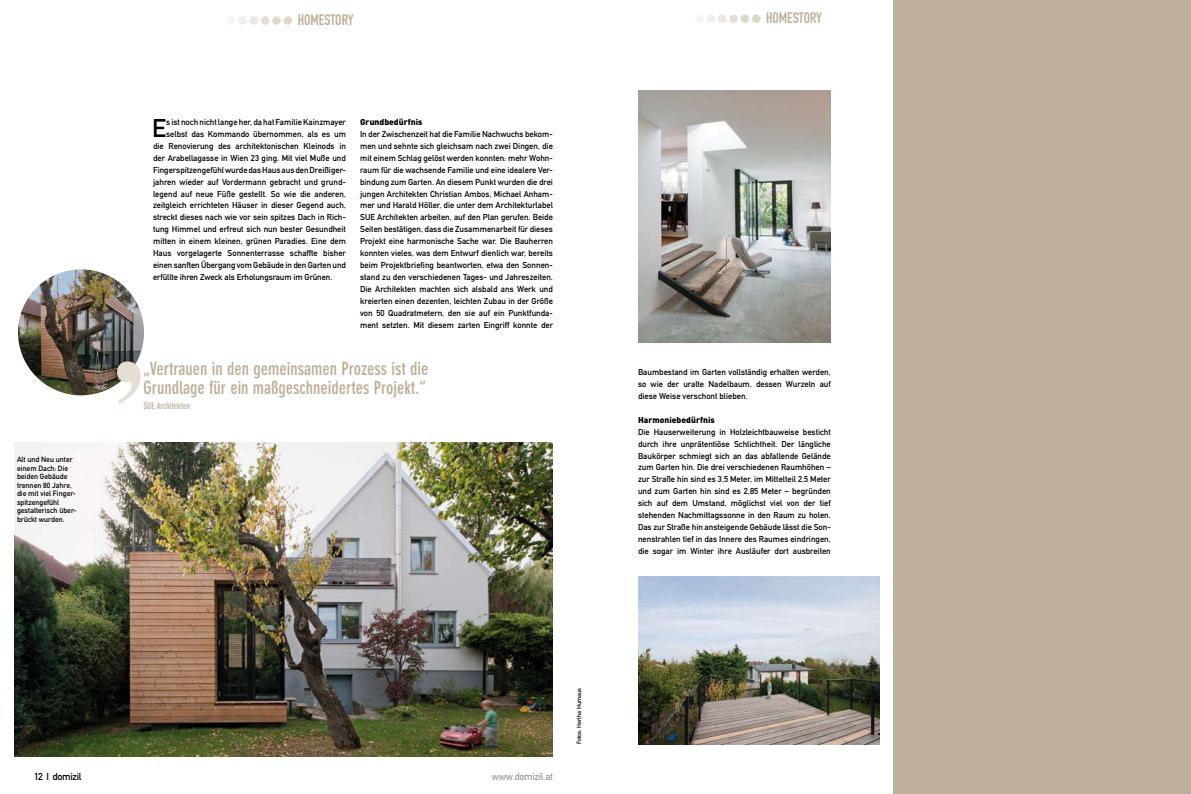
<style>
.page{position:relative;width:1191px;height:794px;background:#fff}
.page>*{position:absolute;margin:0;border:0;box-sizing:border-box;transform-origin:0 0}
.t1{font:25.2px "DIN Mittelschrift Std";color:#000}
.t2{font:700 condensed 18px/19px "DIN Neuzeit Grotesk Std";color:#bfaf99}
.t3{font:15px "DIN Engschrift Std";color:#bfaf99}
.t4{font:10px "DIN Mittelschrift Std";letter-spacing:-.025em;color:#9c9d9f}
.t5{font:10px "DIN Mittelschrift Std";letter-spacing:-.025em;color:#000}
.t6{font:700 condensed 9px "DIN Neuzeit Grotesk Std";color:#bfaf99}
.t7{font:8.5px/11.9px "DIN Mittelschrift Std";color:#000;text-align:justify}
.t8{font:900 8.5px "DIN";color:#000}
.t9{font:7.5px/8.5px "DIN Mittelschrift Std";color:#000}
.t10{font:6px "DIN Mittelschrift Std";color:#000}
</style>
<div class="page">
<div style="left:227px;top:16px;width:8px;height:9px;background:#f8f6f4;border-radius:50%"></div>
<div style="left:238px;top:16px;width:9px;height:9px;background:#f3efea;border-radius:50%"></div>
<div style="left:249px;top:16px;width:9px;height:9px;background:#ece6df;border-radius:50%"></div>
<div style="left:261px;top:16px;width:8px;height:9px;background:#e5ded5;border-radius:50%"></div>
<div style="left:272px;top:16px;width:9px;height:9px;background:#e0d7cb;border-radius:50%"></div>
<div style="left:283px;top:16px;width:9px;height:9px;background:#e0d7cb;border-radius:50%"></div>
<img style="left:14px;top:442px;width:539px;height:314px">
<div style="left:893px;top:0;width:298px;height:794px;background:#bfaf99"></div>
<div style="left:695px;top:14px;width:9px;height:9px;background:#f8f6f4;border-radius:50%"></div>
<div style="left:706px;top:14px;width:9px;height:9px;background:#f3efea;border-radius:50%"></div>
<div style="left:718px;top:14px;width:8px;height:9px;background:#ece6df;border-radius:50%"></div>
<div style="left:729px;top:14px;width:9px;height:9px;background:#e5ded5;border-radius:50%"></div>
<div style="left:740px;top:14px;width:9px;height:9px;background:#e0d7cb;border-radius:50%"></div>
<div style="left:752px;top:14px;width:8px;height:9px;background:#e0d7cb;border-radius:50%"></div>
<img style="left:638px;top:90px;width:193px;height:252px">
<img style="left:638px;top:576px;width:241px;height:168px">
<img style="left:18px;top:269px;width:126px;height:126px;border-radius:50%">
<svg style="left:117px;top:361px;width:23px;height:43px"></svg>
<p class="t9" style="left:17px;top:455px;width:61px">Alt und Neu unter einem Dach: Die beiden Gebäude trennen 80 Jahre, die mit viel Finger&shy;spitzengefühl gestalterisch über&shy;brückt wurden.</p>
<h3 class="t3" style="left:298px;top:11px;width:57px">HOMESTORY</h3>
<h1 class="t1" style="left:152px;top:113px;width:16px">E</h1>
<p class="t7" style="left:166px;top:116px;width:181px">s ist noch nicht lange her, da hat Familie Kainzmayer</p>
<p class="t7" style="left:166px;top:128px;width:181px">selbst das Kommando übernommen, als es um</p>
<p class="t7" style="left:153px;top:140px;width:194px">die Renovierung des architektonischen Kleinods in</p>
<p class="t7" style="left:153px;top:152px;width:194px">der Arabellagasse in Wien 23 ging. Mit viel Muße und</p>
<p class="t7" style="left:153px;top:164px;width:194px">Finger-spitzengefühl wurde das Haus aus den Dreißiger-</p>
<p class="t7" style="left:153px;top:176px;width:194px">jahren wieder auf Vordermann gebracht und grund-</p>
<p class="t7" style="left:153px;top:188px;width:194px">legend auf neue Füße gestellt. So wie die anderen,</p>
<p class="t7" style="left:153px;top:199px;width:194px">zeitgleich errichteten Häuser in dieser Gegend auch,</p>
<p class="t7" style="left:153px;top:211px;width:194px">streckt dieses nach wie vor sein spitzes Dach in Rich-</p>
<p class="t7" style="left:153px;top:223px;width:194px">tung Himmel und erfreut sich nun bester Gesundheit</p>
<p class="t7" style="left:153px;top:235px;width:194px">mitten in einem kleinen, grünen Paradies. Eine dem</p>
<p class="t7" style="left:153px;top:247px;width:194px">Haus vorgelagerte Sonnenterrasse schaffte bisher</p>
<p class="t7" style="left:153px;top:259px;width:194px">einen sanften Übergang vom Gebäude in den Garten und</p>
<p class="t7" style="left:153px;top:271px;width:181px">erfüllte ihren Zweck als Erholungsraum im Grünen.</p>
<p class="t8" style="left:360px;top:116px;width:64px">Grundbedürfnis</p>
<p class="t7" style="left:360px;top:128px;width:194px">In der Zwischenzeit hat die Familie Nachwuchs bekom&shy;men und sehnte sich gleichsam nach zwei Dingen, die mit einem Schlag gelöst werden konnten: mehr Wohn&shy;raum für die wachsende Familie und eine idealere Ver&shy;bindung zum Garten. An diesem Punkt wurden die drei jungen Architekten Christian Ambos, Michael Anham&shy;mer und Harald Höller, die unter dem Architekturlabel SUE Architekten arbeiten, auf den Plan gerufen. Beide Seiten bestätigen, dass die Zusammenarbeit für dieses Projekt eine harmonische Sache war. Die Bauherren konnten vieles, was dem Entwurf dienlich war, bereits beim Projektbriefing beantworten, etwa den Sonnen&shy;stand zu den verschiedenen Tages- und Jahreszeiten.<br>Die Architekten machten sich alsbald ans Werk und kreierten einen dezenten, leichten Zubau in der Größe von 50 Quadratmetern, den sie auf ein Punktfunda&shy;ment setzten. Mit diesem zarten Eingriff konnte der</p>
<h2 class="t2" style="left:143px;top:360px;width:286px">„Vertrauen in den gemeinsamen Prozess ist die<br>Grundlage für ein maßgeschneidertes Projekt.“</h2>
<p class="t6" style="left:143px;top:401px;width:48px">SUE Architekten</p>
<p class="t5" style="left:34px;top:770px;width:49px">12 I domizil</p>
<p class="t4" style="left:492px;top:770px;width:62px">www.domizil.at</p>
<p class="t10" style="left:575px;top:744px;width:58px;rotate:-90deg">Fotos: Hertha Hurnaus</p>
<h3 class="t3" style="left:766px;top:9px;width:57px">HOMESTORY</h3>
<p class="t7" style="left:638px;top:366px;width:194px">Baumbestand im Garten vollständig erhalten werden, so wie der uralte Nadelbaum, dessen Wurzeln auf diese Weise verschont blieben.</p>
<p class="t8" style="left:638px;top:414px;width:78px">Harmoniebedürfnis</p>
<p class="t7" style="left:638px;top:426px;width:194px">Die Hauserweiterung in Holzleichtbauweise besticht durch ihre unprätentiöse Schlichtheit. Der längliche Baukörper schmiegt sich an das abfallende Gelände zum Garten hin. Die drei verschiedenen Raumhöhen – zur Straße hin sind es 3,5 Meter, im Mittelteil 2,5 Meter und zum Garten hin sind es 2,85 Meter – begründen sich auf dem Umstand, möglichst viel von der tief stehenden Nachmittagssonne in den Raum zu holen.<br>Das zur Straße hin ansteigende Gebäude lässt die Son&shy;nenstrahlen tief in das Innere des Raumes eindringen, die sogar im Winter ihre Ausläufer dort ausbreiten</p>
</div>
